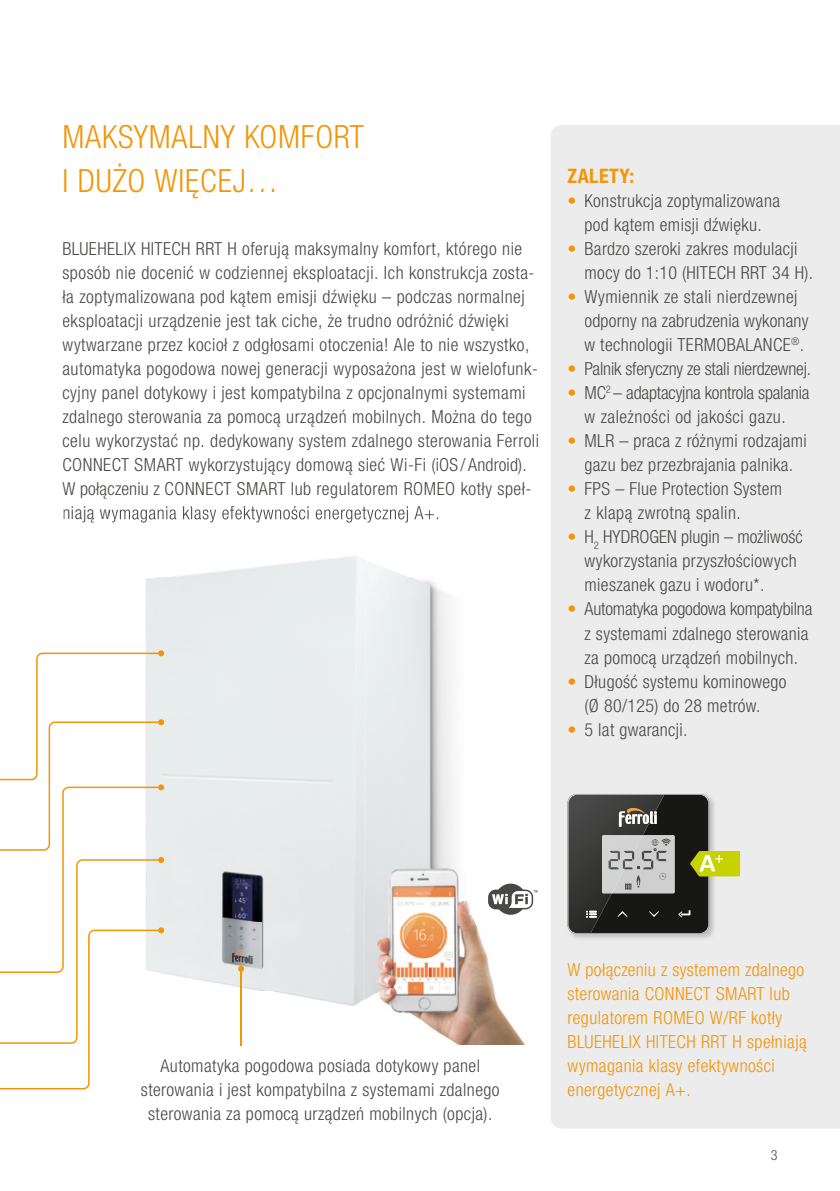
<style>
.page{position:relative;width:840px;height:1191px;background:#fff}
.page>*{position:absolute;margin:0;border:0;box-sizing:border-box;transform-origin:0 0}
.t1{font:300 condensed 32px/44px "Helvetica Neue LTW1 G";letter-spacing:.025em;color:#f39507}
.t2{font:700 condensed 20px "Helvetica Neue LTW1 G";letter-spacing:.025em;color:#f39507}
.t3{font:300 condensed 18px/24px "Helvetica Neue LTW1 G";letter-spacing:.025em;color:#484846}
.t4{font:300 condensed 18px/24px "Helvetica Neue LTW1 G";letter-spacing:.025em;color:#f39507}
.t5{font:300 condensed 18px/24px "Helvetica Neue LTW1 G";letter-spacing:-.01em;color:#484846;text-align:center}
.t6{font:300 condensed 14px "Helvetica Neue LTW1 G";color:#484846}
.s1{color:#f39507}
</style>
<div class="page">
<img style="left:146px;top:577px;width:308px;height:276px">
<img style="left:164px;top:853px;width:260px;height:69px">
<img style="left:424px;top:853px;width:31px;height:15px">
<img style="left:164px;top:922px;width:212px;height:69px">
<img style="left:240px;top:991px;width:136px;height:55px">
<img style="left:457px;top:1044px;width:30px;height:1px">
<img style="left:487px;top:1044px;width:38px;height:1px">
<div style="left:551px;top:125px;width:288px;height:1003px;background:#ececec"></div>
<div style="left:585px;top:194px;width:194px;height:16px;background:#ececec"></div>
<div style="left:585px;top:217px;width:175px;height:17px;background:#ececec"></div>
<div style="left:585px;top:242px;width:212px;height:16px;background:#ececec"></div>
<div style="left:585px;top:266px;width:226px;height:16px;background:#ececec"></div>
<div style="left:584px;top:290px;width:213px;height:16px;background:#ececec"></div>
<div style="left:584px;top:314px;width:224px;height:16px;background:#ececec"></div>
<div style="left:584px;top:338px;width:205px;height:16px;background:#ececec"></div>
<div style="left:791px;top:337px;width:7px;height:8px;background:#ececec"></div>
<div style="left:585px;top:362px;width:224px;height:16px;background:#ececec"></div>
<div style="left:585px;top:386px;width:20px;height:13px;background:#ececec"></div>
<svg style="left:606px;top:385px;width:4px;height:8px"></svg>
<div style="left:613px;top:386px;width:196px;height:16px;background:#ececec"></div>
<div style="left:584px;top:410px;width:201px;height:16px;background:#ececec"></div>
<div style="left:585px;top:434px;width:221px;height:16px;background:#ececec"></div>
<div style="left:585px;top:458px;width:206px;height:16px;background:#ececec"></div>
<div style="left:585px;top:482px;width:196px;height:16px;background:#ececec"></div>
<div style="left:584px;top:506px;width:155px;height:17px;background:#ececec"></div>
<div style="left:585px;top:530px;width:7px;height:13px;background:#ececec"></div>
<svg style="left:594px;top:542px;width:4px;height:7px"></svg>
<div style="left:598px;top:530px;width:204px;height:16px;background:#ececec"></div>
<div style="left:584px;top:554px;width:212px;height:16px;background:#ececec"></div>
<div style="left:585px;top:578px;width:177px;height:17px;background:#ececec"></div>
<div style="left:584px;top:602px;width:227px;height:17px;background:#ececec"></div>
<div style="left:584px;top:626px;width:224px;height:17px;background:#ececec"></div>
<div style="left:584px;top:650px;width:212px;height:17px;background:#ececec"></div>
<div style="left:585px;top:674px;width:201px;height:17px;background:#ececec"></div>
<div style="left:585px;top:698px;width:173px;height:17px;background:#ececec"></div>
<div style="left:585px;top:723px;width:100px;height:16px;background:#ececec"></div>
<img style="left:109px;top:508px;width:329px;height:15px">
<img style="left:376px;top:868px;width:149px;height:176px">
<img style="left:566px;top:792px;width:149px;height:148px">
<svg style="left:567px;top:794px;width:172px;height:140px;background:#6c6c62"></svg>
<img style="left:164px;top:1059px;width:315px;height:2px">
<hr style="left:240px;top:968px;width:2px;height:77px;background:#f39507">
<svg style="left:238px;top:965px;width:6px;height:6px"></svg>
<svg style="left:0;top:650px;width:164px;height:439px"></svg>
<svg style="left:488px;top:883px;width:49px;height:31px"></svg>
<h1 class="t1" style="left:62px;top:115px;width:303px">MAKSYMALNY KOMFORT<br>I DUŻO WIĘCEJ…</h1>
<p class="t3" style="left:62px;top:236px;width:478px">BLUEHELIX HITECH RRT H oferują maksymalny komfort, którego nie sposób nie docenić w codziennej eksploatacji. Ich konstrukcja zosta&shy;ła zoptymalizowana pod kątem emisji dźwięku – podczas normalnej eksploatacji urządzenie jest tak ciche, że trudno odróżnić dźwięki wytwarzane przez kocioł z odgłosami otoczenia! Ale to nie wszystko, automatyka pogodowa nowej generacji wyposażona jest w wielofunk&shy;cyjny panel dotykowy i jest kompatybilna z opcjonalnymi systemami zdalnego sterowania za pomocą urządzeń mobilnych. Można do tego celu wykorzystać np. dedykowany system zdalnego sterowania Ferroli CONNECT SMART wykorzystujący domową sieć Wi-Fi (iOS / Android).<br>W połączeniu z CONNECT SMART lub regulatorem ROMEO kotły speł-</p>
<p class="t2" style="left:567px;top:163px;width:68px">ZALETY:</p>
<p class="t3" style="left:567px;top:188px;width:214px;text-align:center"><span class="s1">•</span> Konstrukcja zoptymalizowana pod kątem emisji dźwięku.</p>
<p class="t3" style="left:584px;top:236px;width:230px;text-indent:-17px"><span class="s1">•</span> Bardzo szeroki zakres modulacji mocy do 1:10 (HITECH RRT 34 H).</p>
<p class="t3" style="left:584px;top:285px;width:225px;text-indent:-17px"><span class="s1">•</span> Wymiennik ze stali nierdzewnej odporny na zabrudzenia wykonany w technologii TERMOBALANCE<sup>®</sup>.</p>
<p class="t5" style="left:567px;top:357px;width:245px"><span class="s1">•</span> Palnik sferyczny ze stali nierdzewnej.</p>
<p class="t5" style="left:567px;top:381px;width:243px"><span class="s1">•</span> MC<sup>2</sup> – adaptacyjna kontrola spalania w zależności od jakości gazu.</p>
<p class="t3" style="left:567px;top:429px;width:241px;text-align:center"><span class="s1">•</span> MLR – praca z różnymi rodzajami gazu bez przezbrajania palnika.</p>
<p class="t3" style="left:584px;top:477px;width:199px;text-indent:-17px"><span class="s1">•</span> FPS – Flue Protection System z klapą zwrotną spalin.</p>
<p class="t3" style="left:584px;top:525px;width:219px;text-indent:-17px"><span class="s1">•</span> H<sub>2</sub> HYDROGEN plugin – możliwość wykorzystania przyszłościowych mieszanek gazu i wodoru*.</p>
<p class="t3" style="left:584px;top:597px;width:229px;text-indent:-17px"><span class="s1">•</span> Automatyka pogodowa kompatybilna z systemami zdalnego sterowania za pomocą urządzeń mobilnych.</p>
<p class="t3" style="left:567px;top:669px;width:220px;text-align:center"><span class="s1">•</span> Długość systemu kominowego (Ø 80/125) do 28 metrów.</p>
<p class="t3" style="left:567px;top:717px;width:121px"><span class="s1">•</span> 5 lat gwarancji.</p>
<p class="t3" style="left:141px;top:1054px;width:360px;text-align:center">Automatyka pogodowa posiada dotykowy panel sterowania i jest kompatybilna z systemami zdalnego sterowania za pomocą urządzeń mobilnych (opcja).</p>
<p class="t4" style="left:567px;top:958px;width:240px">W połączeniu z systemem zdalnego sterowania CONNECT SMART lub regulatorem ROMEO W/RF kotły<br>BLUEHELIX HITECH RRT H spełniają wymagania klasy efektywności energetycznej A+.</p>
<p class="t6" style="left:770px;top:1146px;width:8px">3</p>
</div>
